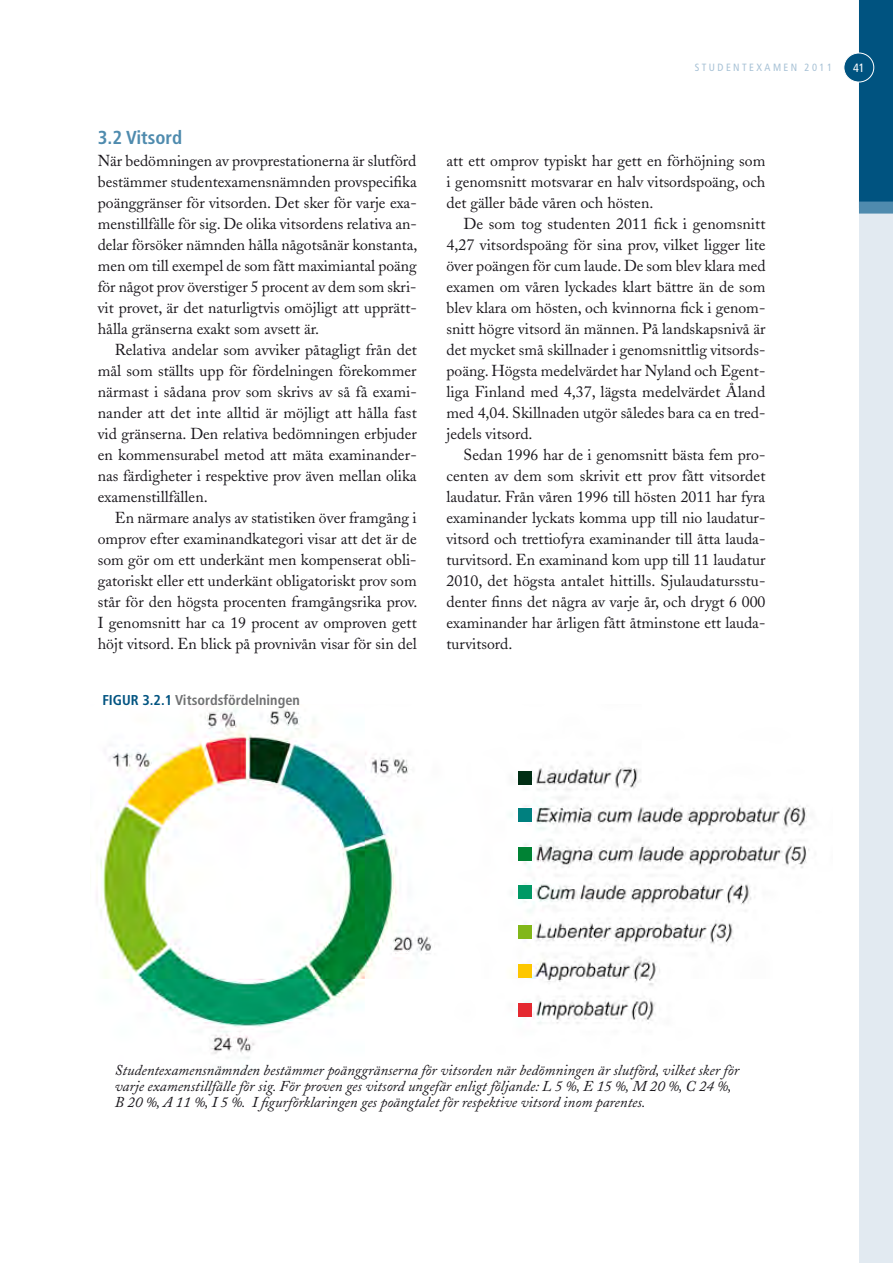
<style>
.page{position:relative;width:893px;height:1263px;background:#fff}
.page>*{position:absolute;margin:0;border:0;box-sizing:border-box;transform-origin:0 0}
.t1{font:700 condensed 18.75px "Frutiger";color:#4f8bae}
.t2{font:15.75px/21px "Adobe Caslon";color:#1a171c;text-align:justify}
.t3{font:italic 15px/15.8px "Adobe Caslon";color:#1a171c}
.t4{font:700 condensed 14.25px "Frutiger";color:#707172}
.t5{font:condensed 12px "Frutiger";color:#fff}
.t6{font:condensed 10.5px "Frutiger";letter-spacing:.23em;color:#a8c2d6}
.s1{color:#005380}
</style>
<div class="page">
<div style="left:859px;top:0;width:34px;height:1263px;background:#e2eaf1"></div>
<div style="left:859px;top:0;width:34px;height:202px;background:#005380"></div>
<div style="left:859px;top:202px;width:34px;height:12px;background:#4f8bae"></div>
<div style="left:844px;top:53px;width:30px;height:29px;background:#005380;border-radius:50%"></div>
<div style="left:843px;top:53px;width:31px;height:29px;border:1px solid #fff;border-radius:50%"></div>
<img style="left:100px;top:709px;width:710px;height:350px">
<div style="left:518px;top:771px;width:14px;height:13px;background:#002e14"></div>
<div style="left:518px;top:808px;width:14px;height:13px;background:#00807f"></div>
<div style="left:518px;top:847px;width:14px;height:13px;background:#008234"></div>
<div style="left:518px;top:885px;width:14px;height:13px;background:#009965"></div>
<div style="left:518px;top:926px;width:14px;height:13px;background:#82b71a"></div>
<div style="left:518px;top:964px;width:14px;height:13px;background:#fdc700"></div>
<div style="left:518px;top:1003px;width:13px;height:13px;background:#e42a31"></div>
<p class="t1" style="left:98px;top:126px;width:86px">3.2 Vitsord</p>
<p class="t2" style="left:98px;top:150px;width:321px">När bedömningen av provprestationerna är slutförd bestämmer studentexamensnämnden provspecifika poänggränser för vitsorden. Det sker för varje exa&shy;menstillfälle för sig. De olika vitsordens relativa an&shy;delar försöker nämnden hålla någotsånär konstanta, men om till exempel de som fått maximiantal poäng för något prov överstiger 5 procent av dem som skri&shy;vit provet, är det naturligtvis omöjligt att upprätt&shy;hålla gränserna exakt som avsett är.</p>
<p class="t2" style="left:98px;top:339px;width:321px;text-indent:17px">Relativa andelar som avviker påtagligt från det mål som ställts upp för fördelningen förekommer närmast i sådana prov som skrivs av så få exami&shy;nander att det inte alltid är möjligt att hålla fast vid gränserna. Den relativa bedömningen erbjuder en kommensurabel metod att mäta examinander&shy;nas färdigheter i respektive prov även mellan olika examenstillfällen.</p>
<p class="t2" style="left:98px;top:507px;width:321px;text-indent:17px">En närmare analys av statistiken över framgång i omprov efter examinandkategori visar att det är de som gör om ett underkänt men kompenserat obli&shy;gatoriskt eller ett underkänt obligatoriskt prov som står för den högsta procenten framgångsrika prov.<br>I genomsnitt har ca 19 procent av omproven gett höjt vitsord. En blick på provnivån visar för sin del</p>
<p class="t4" style="left:102px;top:691px;width:199px"><span class="s1">FIGUR 3.2.1</span> Vitsordsfördelningen</p>
<p class="t6" style="left:695px;top:61px;width:139px">STUDENTEXAMEN 2011</p>
<p class="t5" style="left:853px;top:60px;width:13px">41</p>
<p class="t2" style="left:446px;top:150px;width:320px">att ett omprov typiskt har gett en förhöjning som i genomsnitt motsvarar en halv vitsordspoäng, och det gäller både våren och hösten.</p>
<p class="t2" style="left:446px;top:213px;width:321px;text-indent:17px">De som tog studenten 2011 fick i genomsnitt 4,27 vitsordspoäng för sina prov, vilket ligger lite över poängen för cum laude. De som blev klara med examen om våren lyckades klart bättre än de som blev klara om hösten, och kvinnorna fick i genom&shy;snitt högre vitsord än männen. På landskapsnivå är det mycket små skillnader i genomsnittlig vitsords&shy;poäng. Högsta medelvärdet har Nyland och Egent&shy;liga Finland med 4,37, lägsta medelvärdet Åland med 4,04. Skillnaden utgör således bara ca en tred&shy;jedels vitsord.</p>
<p class="t2" style="left:446px;top:444px;width:320px;text-indent:17px">Sedan 1996 har de i genomsnitt bästa fem pro&shy;centen av dem som skrivit ett prov fått vitsordet laudatur. Från våren 1996 till hösten 2011 har fyra examinander lyckats komma upp till nio laudatur&shy;vitsord och trettiofyra examinander till åtta lauda&shy;turvitsord. En examinand kom upp till 11 laudatur 2010, det högsta antalet hittills. Sjulaudatursstu&shy;denter finns det några av varje år, och drygt 6 000 examinander har årligen fått åtminstone ett lauda&shy;turvitsord.</p>
<p class="t3" style="left:115px;top:1063px;width:626px">Studentexamensnämnden bestämmer poänggränserna för vitsorden när bedömningen är slutförd, vilket sker för varje examenstillfälle för sig. För proven ges vitsord ungefär enligt följande: L 5 %, E 15 %, M 20 %, C 24 %,<br>B 20 %, A 11 %, I 5 %. I figurförklaringen ges poängtalet för respektive vitsord inom parentes.</p>
</div>
